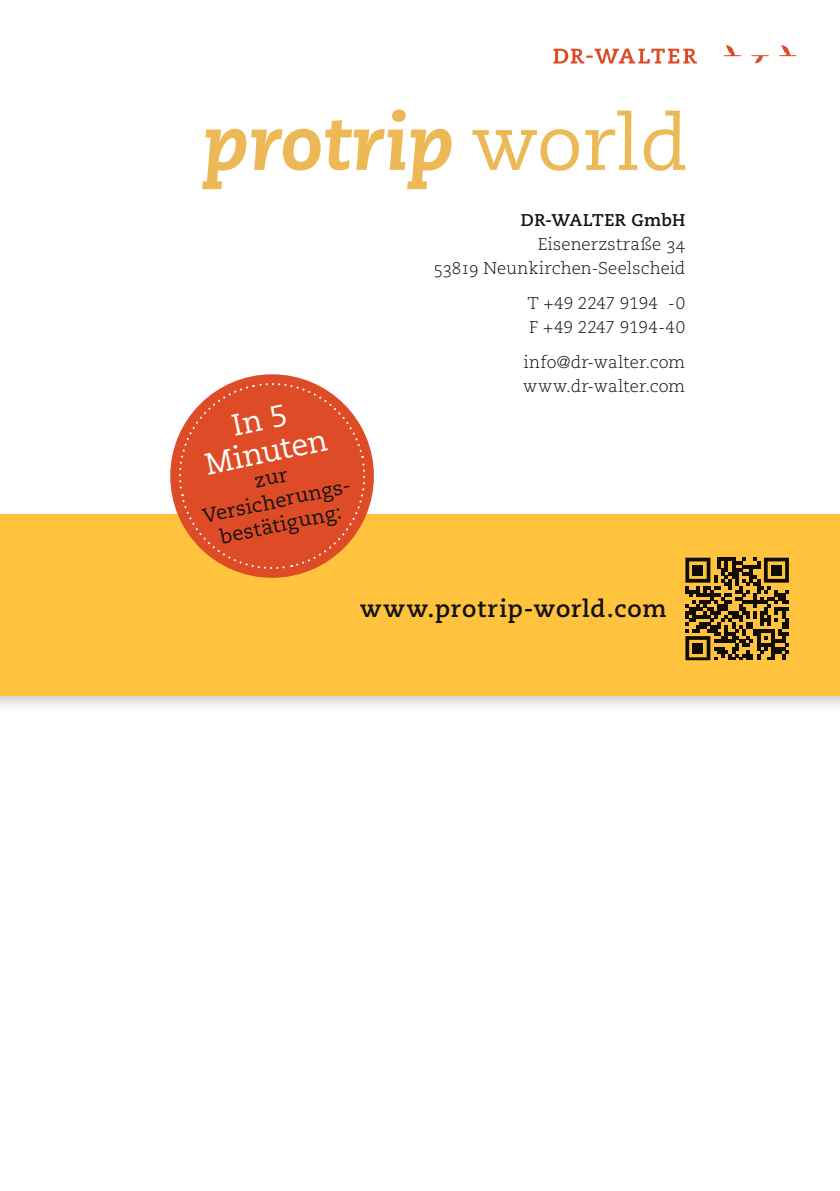
<style>
.page{position:relative;width:840px;height:1191px;background:#fff}
.page>*{position:absolute;margin:0;border:0;box-sizing:border-box;transform-origin:0 0}
.t1{font:30.2px/32.4px "Caecilia LT Std";color:#fff;text-align:center}
.t2{font:700 24px "Caecilia LT Std";letter-spacing:.035em;color:#121212}
.t3{font:20px/24px "Caecilia LT Std";color:#121212;text-align:center}
._150205_DL_cpoy{font:300 17px/24px "Caecilia LT Std";letter-spacing:.005em;color:#121212}
.s1{font-weight:700}
</style>
<div class="page">
<div style="left:0;top:507px;width:839px;height:206px;background:#121212;opacity:.2"></div>
<div style="left:0;top:514px;width:839px;height:181px;background:#ffc33d"></div>
<svg style="left:202px;top:109px;width:249px;height:80px"></svg>
<svg style="left:472px;top:129px;width:106px;height:42px"></svg>
<svg style="left:585px;top:111px;width:52px;height:59px"></svg>
<svg style="left:643px;top:111px;width:42px;height:60px"></svg>
<svg style="left:685px;top:557px;width:103px;height:103px"></svg>
<div style="left:692px;top:565px;width:10px;height:10px;background:#120d04"></div>
<div style="left:770px;top:565px;width:11px;height:10px;background:#120d04"></div>
<div style="left:692px;top:643px;width:10px;height:11px;background:#120d04"></div>
<svg style="left:553px;top:49px;width:143px;height:14px"></svg>
<svg style="left:778px;top:45px;width:18px;height:11px"></svg>
<svg style="left:723px;top:45px;width:18px;height:11px"></svg>
<svg style="left:750px;top:55px;width:18px;height:8px"></svg>
<svg style="left:173px;top:377px;width:198px;height:198px"></svg>
<p class="t1" style="left:195px;top:418px;width:126px;rotate:-12deg">In 5<br>Minuten</p>
<p class="t3" style="left:200px;top:505px;width:154px;rotate:-12deg">Versicherungs&shy;bestätigung:</p>
<p class="_150205_DL_cpoy" style="left:433px;top:208px;width:253px;text-align:right"><span class="s1">DR-WALTER GmbH<br></span>Eisenerzstraße 34<br>53819 Neunkirchen-Seelscheid</p>
<p class="_150205_DL_cpoy" style="left:527px;top:292px;width:159px">T +49 2247 9194 -0<br>F +49 2247 9194-40</p>
<p class="_150205_DL_cpoy" style="left:523px;top:351px;width:163px">info@dr-walter.com www.dr-walter.com</p>
<p class="t2" style="left:360px;top:595px;width:307px">www.protrip-world.com</p>
</div>
